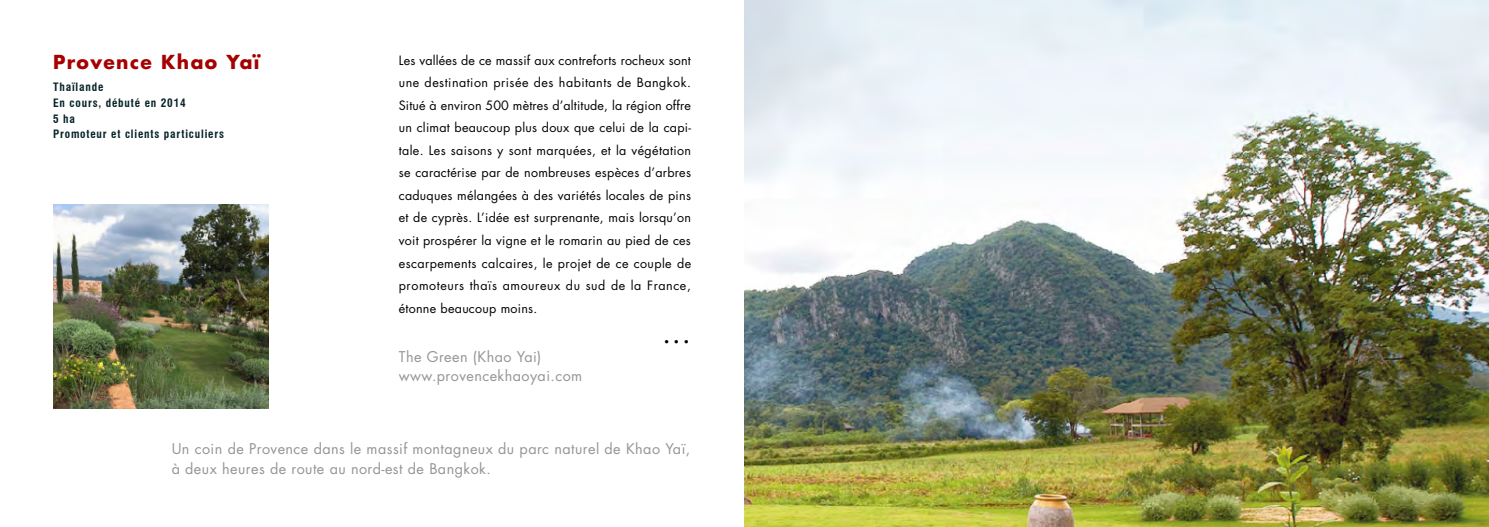
<style>
.page{position:relative;width:1489px;height:527px;background:#fff}
.page>*{position:absolute;margin:0;border:0;box-sizing:border-box;transform-origin:0 0}
.t1{font:30px "Futura Std";color:#000}
.t2{font:700 18.75px "Futura Std";letter-spacing:.075em;color:#a60000}
.t3{font:14.38px/19.4px "Futura Std";letter-spacing:.03em;color:#939598}
.t4{font:12.5px/22.5px "Futura Std";letter-spacing:.045em;color:#000;text-align:justify}
.t5{font:700 condensed 11.25px/15.6px "Swiss 721 BT";letter-spacing:.075em;color:#062329}
</style>
<div class="page">
<img style="left:53px;top:205px;width:215px;height:203px">
<img style="left:744px;top:0;width:744px;height:526px">
<h2 class="t2" style="left:53px;top:49px;width:208px">Provence Khao Yaï</h2>
<p class="t5" style="left:53px;top:79px;width:172px">Thaïlande<br>En cours, débuté en 2014<br>5 ha<br>Promoteur et clients particuliers</p>
<p class="t4" style="left:399px;top:49px;width:294px">Les vallées de ce massif aux contreforts rocheux sont une destination prisée des habitants de Bangkok.<br>Situé à environ 500 mètres d’altitude, la région offre un climat beaucoup plus doux que celui de la capi&shy;tale. Les saisons y sont marquées, et la végétation se caractérise par de nombreuses espèces d’arbres caduques mélangées à des variétés locales de pins et de cyprès. L’idée est surprenante, mais lorsqu’on voit prospérer la vigne et le romarin au pied de ces escarpements calcaires, le projet de ce couple de promoteurs thaïs amoureux du sud de la France, étonne beaucoup moins.</p>
<h1 class="t1" style="left:662px;top:312px;width:30px">...</h1>
<p class="t3" style="left:399px;top:347px;width:185px">The Green (Khao Yai) www.provencekhaoyai.com</p>
<p class="t3" style="left:172px;top:439px;width:520px">Un coin de Provence dans le massif montagneux du parc naturel de Khao Yaï, à deux heures de route au nord-est de Bangkok.</p>
</div>
